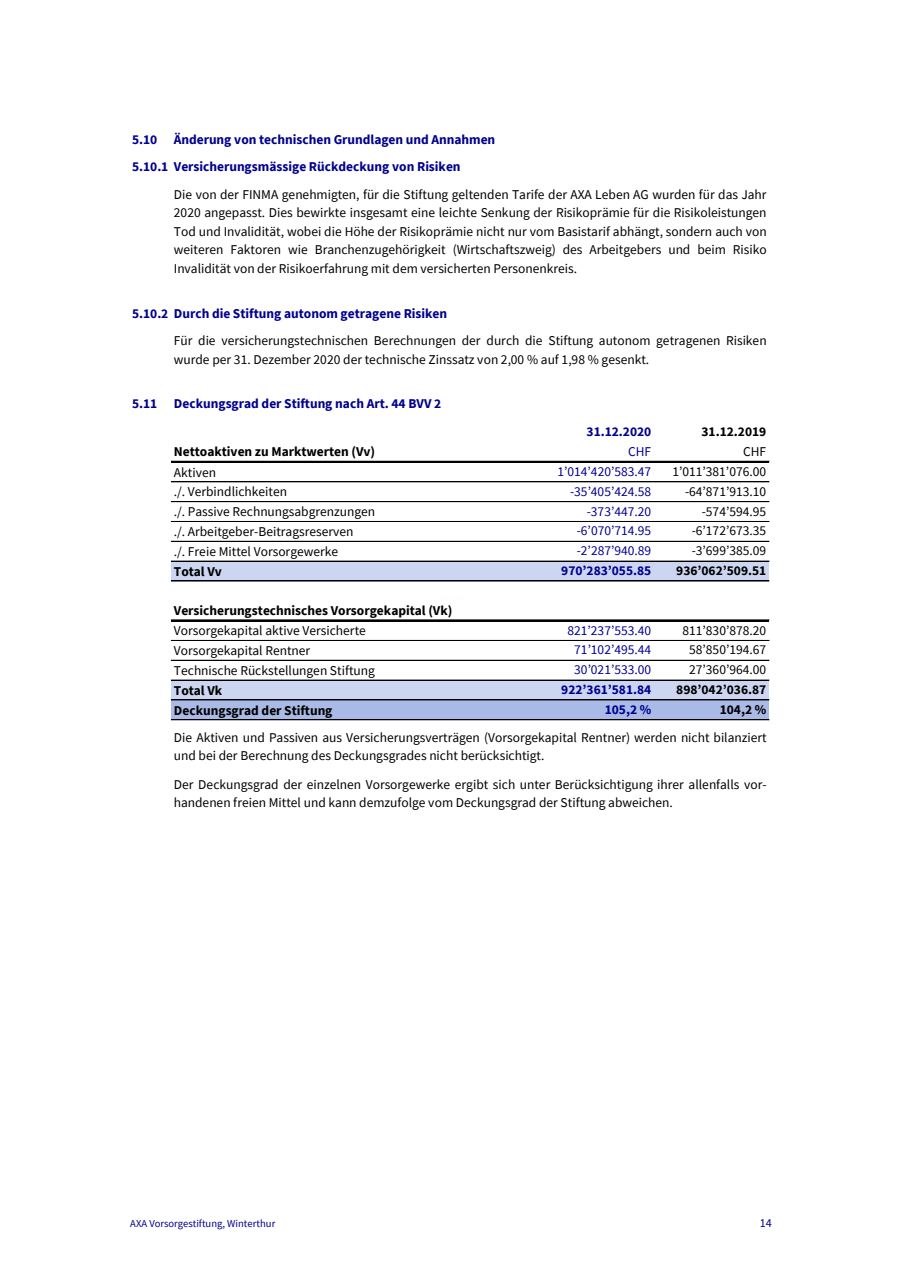
<style>
.page{position:relative;width:902px;height:1276px;background:#fff}
.page>*{position:absolute;margin:0;border:0;box-sizing:border-box;transform-origin:0 0}
.t1{font:13.5px/18.3px "Source Sans Pro";color:#000}
.t2{font:700 13.5px "Source Sans Pro";color:#00008f}
.t3{font:700 13.5px "Source Sans Pro";color:#000}
.t4{font:13.5px "Source Sans Pro";color:#00008f}
.t5{font:12.15px "Source Sans Pro";color:#00008f}
.t6{font:10.5px "Source Sans Pro";letter-spacing:.005em;color:#00008f}
</style>
<div class="page">
<img style="left:185px;top:460px;width:531px;height:261px">
<div style="left:171px;top:561px;width:598px;height:20px;background:#ccd6f0"></div>
<div style="left:171px;top:680px;width:598px;height:20px;background:#ccd6f0"></div>
<div style="left:171px;top:700px;width:598px;height:20px;background:#aabae6"></div>
<hr style="left:171px;top:461px;width:598px;height:1px;background:#000">
<hr style="left:171px;top:481px;width:598px;height:1px;background:#000">
<hr style="left:171px;top:482px;width:598px;height:1px;background:#000">
<hr style="left:171px;top:501px;width:598px;height:1px;background:#000">
<hr style="left:171px;top:521px;width:598px;height:1px;background:#000">
<hr style="left:171px;top:541px;width:598px;height:1px;background:#000">
<hr style="left:171px;top:561px;width:598px;height:1px;background:#000">
<hr style="left:171px;top:580px;width:598px;height:1px;background:#000">
<hr style="left:171px;top:581px;width:598px;height:1px;background:#000">
<hr style="left:171px;top:619px;width:598px;height:1px;background:#000">
<hr style="left:171px;top:620px;width:598px;height:1px;background:#000">
<hr style="left:171px;top:640px;width:598px;height:1px;background:#000">
<hr style="left:171px;top:660px;width:598px;height:1px;background:#000">
<hr style="left:171px;top:680px;width:598px;height:1px;background:#000">
<hr style="left:171px;top:699px;width:598px;height:1px;background:#000">
<hr style="left:171px;top:700px;width:598px;height:1px;background:#000">
<hr style="left:171px;top:719px;width:598px;height:1px;background:#000">
<p class="t2" style="left:174px;top:130px;width:323px">Änderung von technischen Grundlagen und Annahmen</p>
<p class="t2" style="left:132px;top:130px;width:27px">5.10</p>
<p class="t2" style="left:132px;top:158px;width:330px">5.10.1 Versicherungsmässige Rückdeckung von Risiken</p>
<p class="t1" style="left:174px;top:185px;width:594px;text-align:justify">Die von der FINMA genehmigten, für die Stiftung geltenden Tarife der AXA Leben AG wurden für das Jahr 2020 angepasst. Dies bewirkte insgesamt eine leichte Senkung der Risikoprämie für die Risikoleistungen Tod und Invalidität, wobei die Höhe der Risikoprämie nicht nur vom Basistarif abhängt, sondern auch von weiteren Faktoren wie Branchenzugehörigkeit (Wirtschaftszweig) des Arbeitgebers und beim Risiko Invalidität von der Risikoerfahrung mit dem versicherten Personenkreis.</p>
<p class="t2" style="left:132px;top:305px;width:317px">5.10.2 Durch die Stiftung autonom getragene Risiken</p>
<p class="t2" style="left:132px;top:395px;width:27px">5.11</p>
<p class="t1" style="left:174px;top:331px;width:594px">Für die versicherungstechnischen Berechnungen der durch die Stiftung autonom getragenen Risiken wurde per 31. Dezember 2020 der technische Zinssatz von 2,00 % auf 1,98 % gesenkt.</p>
<p class="t2" style="left:174px;top:395px;width:269px">Deckungsgrad der Stiftung nach Art. 44 BVV 2</p>
<p class="t2" style="left:586px;top:423px;width:66px">31.12.2020</p>
<p class="t3" style="left:701px;top:423px;width:66px">31.12.2019</p>
<p class="t1" style="left:672px;top:462px;width:95px">1’011’381’076.00</p>
<p class="t3" style="left:174px;top:443px;width:203px">Nettoaktiven zu Marktwerten (Vv)</p>
<p class="t1" style="left:174px;top:462px;width:44px">Aktiven</p>
<p class="t1" style="left:174px;top:482px;width:115px">./. Verbindlichkeiten</p>
<p class="t1" style="left:174px;top:502px;width:203px">./. Passive Rechnungsabgrenzungen</p>
<p class="t1" style="left:174px;top:522px;width:181px">./. Arbeitgeber-Beitragsreserven</p>
<p class="t1" style="left:174px;top:542px;width:166px">./. Freie Mittel Vorsorgewerke</p>
<p class="t3" style="left:174px;top:562px;width:50px">Total Vv</p>
<p class="t3" style="left:174px;top:601px;width:280px">Versicherungstechnisches Vorsorgekapital (Vk)</p>
<p class="t1" style="left:174px;top:621px;width:193px">Vorsorgekapital aktive Versicherte</p>
<p class="t1" style="left:174px;top:641px;width:138px">Vorsorgekapital Rentner</p>
<p class="t1" style="left:174px;top:661px;width:203px">Technische Rückstellungen Stiftung</p>
<p class="t3" style="left:174px;top:681px;width:50px">Total Vk</p>
<p class="t3" style="left:174px;top:701px;width:160px">Deckungsgrad der Stiftung</p>
<p class="t2" style="left:605px;top:700px;width:48px">105,2 %</p>
<p class="t4" style="left:628px;top:443px;width:25px">CHF</p>
<p class="t1" style="left:743px;top:442px;width:25px">CHF</p>
<p class="t4" style="left:557px;top:462px;width:95px">1’014’420’583.47</p>
<p class="t4" style="left:570px;top:482px;width:83px">-35’405’424.58</p>
<p class="t1" style="left:685px;top:481px;width:83px">-64’871’913.10</p>
<p class="t4" style="left:587px;top:502px;width:66px">-373’447.20</p>
<p class="t1" style="left:702px;top:501px;width:66px">-574’594.95</p>
<p class="t4" style="left:577px;top:522px;width:76px">-6’070’714.95</p>
<p class="t1" style="left:692px;top:521px;width:76px">-6’172’673.35</p>
<p class="t4" style="left:577px;top:542px;width:76px">-2’287’940.89</p>
<p class="t1" style="left:692px;top:541px;width:76px">-3’699’385.09</p>
<p class="t2" style="left:561px;top:562px;width:92px">970’283’055.85</p>
<p class="t3" style="left:676px;top:562px;width:92px">936’062’509.51</p>
<p class="t4" style="left:567px;top:621px;width:85px">821’237’553.40</p>
<p class="t1" style="left:682px;top:620px;width:85px">811’830’878.20</p>
<p class="t4" style="left:574px;top:641px;width:79px">71’102’495.44</p>
<p class="t4" style="left:574px;top:661px;width:79px">30’021’533.00</p>
<p class="t1" style="left:689px;top:640px;width:79px">58’850’194.67</p>
<p class="t1" style="left:689px;top:660px;width:79px">27’360’964.00</p>
<p class="t2" style="left:561px;top:680px;width:92px">922’361’581.84</p>
<p class="t3" style="left:676px;top:680px;width:92px">898’042’036.87</p>
<p class="t3" style="left:720px;top:700px;width:48px">104,2 %</p>
<p class="t1" style="left:174px;top:727px;width:594px">Die Aktiven und Passiven aus Versicherungsverträgen (Vorsorgekapital Rentner) werden nicht bilanziert und bei der Berechnung des Deckungsgrades nicht berücksichtigt.</p>
<p class="t1" style="left:174px;top:774px;width:594px">Der Deckungsgrad der einzelnen Vorsorgewerke ergibt sich unter Berücksichtigung ihrer allenfalls vor&shy;handenen freien Mittel und kann demzufolge vom Deckungsgrad der Stiftung abweichen.</p>
<p class="t6" style="left:130px;top:1217px;width:147px">AXA Vorsorgestiftung, Winterthur</p>
<p class="t5" style="left:760px;top:1215px;width:14px">14</p>
</div>
